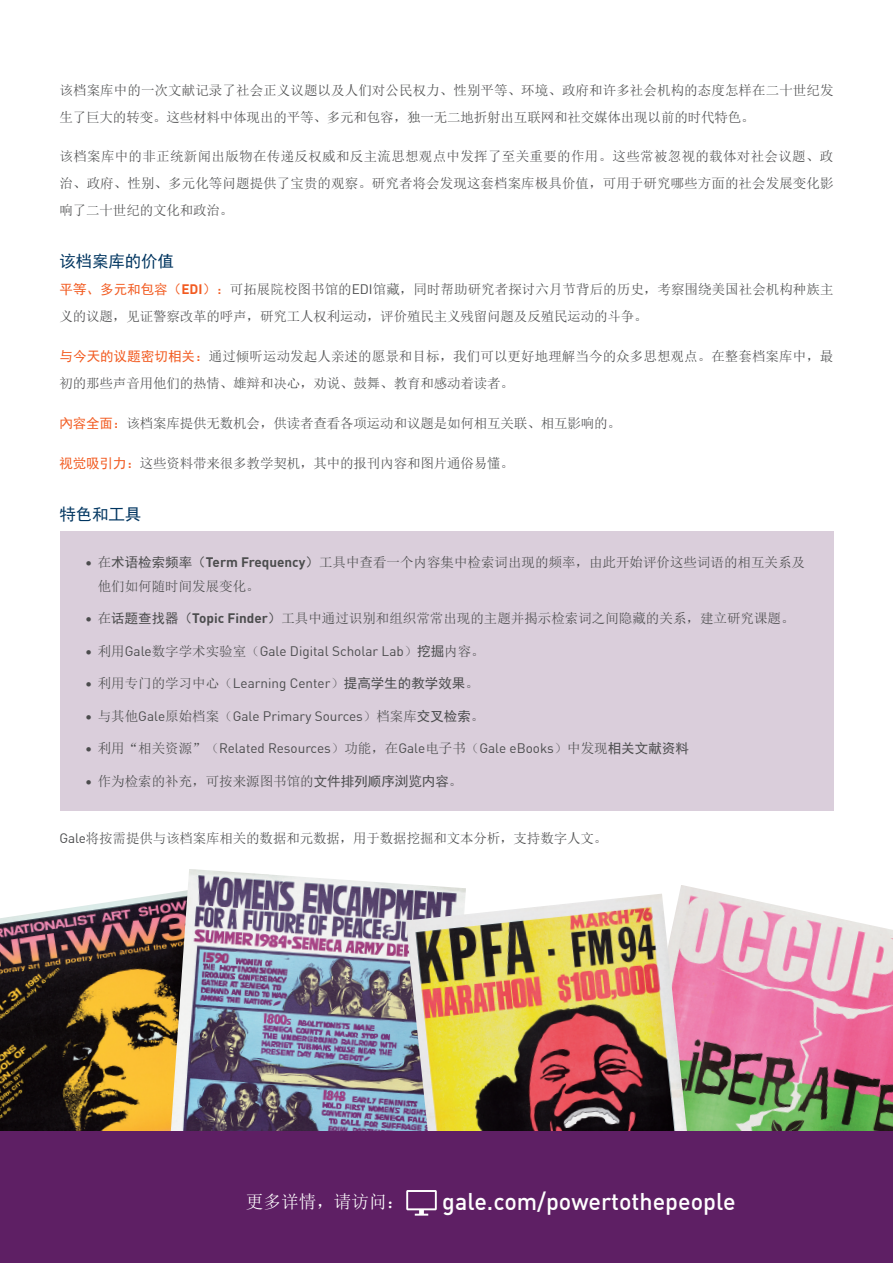
<style>
.page{position:relative;width:893px;height:1263px;background:#fff}
.page>*{position:absolute;margin:0;border:0;box-sizing:border-box;transform-origin:0 0}
.t1{font:500 23.7px "DIN Offc";color:#fff}
.t2{font:18px "Sim Sun";color:#fff}
.t3{font:16.5px "Sim Hei";letter-spacing:-.01em;color:#003560}
.t4{font:13.5px/27px "Sim Sun";color:#4b4c4d}
.t5{font:13.5px "DIN Offc";color:#4b4c4d}
.s1{font-family:"Sim Hei";color:#f25b21}
.s2{font-family:"DIN Offc";font-weight:700;color:#f25b21}
.s3{font-family:"DIN Offc"}
.s4{font-family:"Sim Hei"}
.s5{font-family:"DIN Offc";font-weight:700}
.s6{font-family:"Sim Sun"}
</style>
<div class="page">
<img style="left:0;top:894px;width:162px;height:237px">
<img style="left:162px;top:869px;width:304px;height:262px">
<img style="left:661px;top:885px;width:232px;height:246px">
<img style="left:406px;top:894px;width:295px;height:237px">
<div style="left:60px;top:531px;width:773px;height:280px;background:#dacedb"></div>
<div style="left:0;top:1131px;width:893px;height:132px;background:#5e1f64"></div>
<svg style="left:406px;top:1190px;width:31px;height:25px"></svg>
<p class="t4" style="left:60px;top:76px;width:776px">该档案库中的一次文献记录了社会正义议题以及人们对公民权力、性别平等、环境、政府和许多社会机构的态度怎样在二十世纪发生了巨大的转变。这些材料中体现出的平等、多元和包容，独一无二地折射出互联网和社交媒体出现以前的时代特色。</p>
<p class="t4" style="left:60px;top:143px;width:776px;text-align:justify">该档案库中的非正统新闻出版物在传递反权威和反主流思想观点中发挥了至关重要的作用。这些常被忽视的载体对社会议题、政治、政府、性别、多元化等问题提供了宝贵的观察。研究者将会发现这套档案库极具价值，可用于研究哪些方面的社会发展变化影响了二十世纪的文化和政治。</p>
<p class="t3" style="left:60px;top:253px;width:116px">该档案库的价值</p>
<p class="t4" style="left:60px;top:276px;width:776px"><span class="s1">平等、多元和包容（</span><span class="s2">EDI</span><span class="s1">）：</span>可拓展院校图书馆的<span class="s3">EDI</span>馆藏，同时帮助研究者探讨六月节背后的历史，考察围绕美国社会机构种族主义的议题，见证警察改革的呼声，研究工人权利运动，评价殖民主义残留问题及反殖民运动的斗争。</p>
<p class="t4" style="left:60px;top:343px;width:775px"><span class="s1">与今天的议题密切相关：</span>通过倾听运动发起人亲述的愿景和目标，我们可以更好地理解当今的众多思想观点。在整套档案库中，最初的那些声音用他们的热情、雄辩和决心，劝说、鼓舞、教育和感动着读者。</p>
<p class="t4" style="left:60px;top:410px;width:563px"><span class="s1">內容全面：</span>该档案库提供无数机会，供读者查看各项运动和议题是如何相互关联、相互影响的。</p>
<p class="t4" style="left:60px;top:449px;width:456px"><span class="s1">视觉吸引力：</span>这些资料带来很多教学契机，其中的报刊內容和图片通俗易懂。</p>
<p class="t3" style="left:60px;top:506px;width:83px">特色和工具</p>
<p class="t4" style="left:98px;top:550px;width:709px;line-height:24px;text-indent:-13px"><span class="s3">•</span> 在<span class="s4">术语检索频率（</span><span class="s5">Term Frequency</span><span class="s4">）</span>工具中查看一个内容集中检索词出现的频率，由此开始评价这些词语的相互关系及他们如何随时间发展变化。</p>
<p class="t4" style="left:85px;top:605px;width:711px"><span class="s3">•</span> 在<span class="s4">话题查找器（</span><span class="s5">Topic Finder</span><span class="s4">）</span>工具中通过识别和组织常常出现的主题并揭示检索词之间隐藏的关系，建立研究课题。</p>
<p class="t5" style="left:85px;top:642px;width:401px">• <span class="s6">利用</span>Gale<span class="s6">数字学术实验室（</span>Gale Digital Scholar Lab<span class="s6">）</span><span class="s4">挖掘</span><span class="s6">内容。</span></p>
<p class="t5" style="left:85px;top:675px;width:395px">• <span class="s6">利用专门的学习中心（</span>Learning Center<span class="s6">）</span><span class="s4">提高学生的教学效果</span><span class="s6">。</span></p>
<p class="t5" style="left:85px;top:707px;width:401px">• <span class="s6">与其他</span>Gale<span class="s6">原始档案（</span>Gale Primary Sources<span class="s6">）档案库</span><span class="s4">交叉检索</span><span class="s6">。</span></p>
<p class="t5" style="left:85px;top:740px;width:605px">• <span class="s6">利用“相关资源”（</span>Related Resources<span class="s6">）功能，在</span>Gale<span class="s6">电子书（</span>Gale eBooks<span class="s6">）中发现</span><span class="s4">相关文献资料</span></p>
<p class="t4" style="left:85px;top:767px;width:379px"><span class="s3">•</span> 作为检索的补充，可按来源图书馆的<span class="s4">文件排列顺序浏览内容</span>。</p>
<p class="t4" style="left:60px;top:825px;width:549px"><span class="s3">Gale</span>将按需提供与该档案库相关的数据和元数据，用于数据挖掘和文本分析，支持数字人文。</p>
<h2 class="t2" style="left:246px;top:1192px;width:160px">更多详情，请访问：</h2>
<h1 class="t1" style="left:442px;top:1186px;width:295px">gale.com/powertothepeople</h1>
</div>
